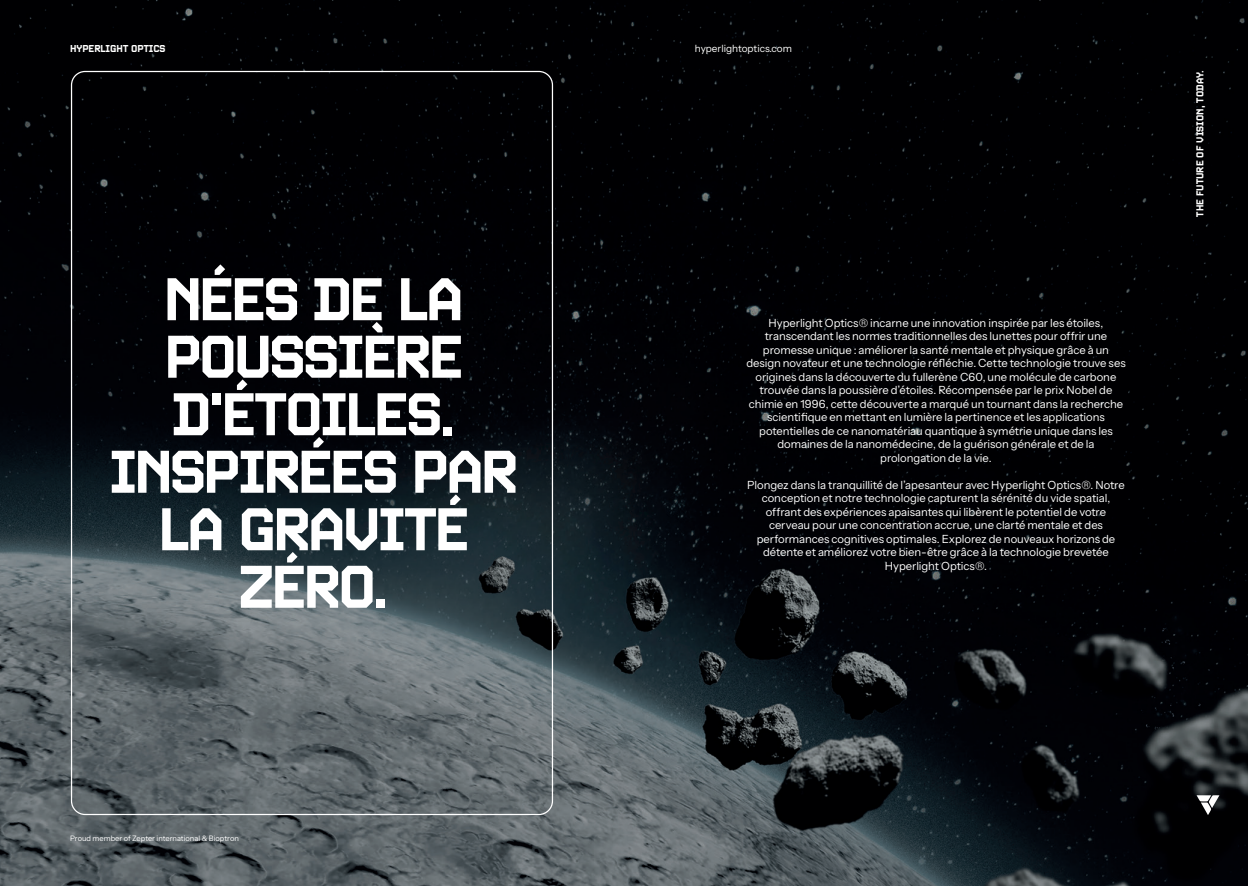
<style>
.page{position:relative;width:1248px;height:886px;background:#fff}
.page>*{position:absolute;margin:0;border:0;box-sizing:border-box;transform-origin:0 0}
.t1{font:700 60px/57.5px "Video";letter-spacing:-.045em;color:#fff;text-align:justify}
.t2{font:11.25px "Instrument Sans";letter-spacing:-.005em;color:#fff}
.t3{font:700 10px "Video";color:#fff}
.t4{font:10px "Instrument Sans";color:#fff}
.t5{font:7.5px "Instrument Sans";color:#fff}
</style>
<div class="page">
<img style="left:0;top:0;width:1247px;height:886px">
<svg style="left:1196px;top:795px;width:23px;height:20px"></svg>
<p class="t3" style="left:70px;top:42px;width:97px">HYPERLIGHT OPTICS</p>
<p class="t1" style="left:164px;top:271px;width:302px">NÉES DE LA POUSSIÈRE D’ÉTOILES.</p>
<p class="t1" style="left:109px;top:443px;width:410px;text-align:center">INSPIRÉES PAR<br>LA GRAVITÉ<br>ZÉRO.</p>
<p class="t5" style="left:70px;top:833px;width:170px">Proud member of Zepter international &amp; Bioptron</p>
<p class="t4" style="left:694px;top:42px;width:99px">hyperlightoptics.com</p>
<p class="t2" style="left:768px;top:316px;width:336px">Hyperlight Optics® incarne une innovation inspirée par les étoiles,</p>
<p class="t2" style="left:764px;top:329px;width:344px">transcendant les normes traditionnelles des lunettes pour offrir une</p>
<p class="t2" style="left:762px;top:343px;width:347px">promesse unique : améliorer la santé mentale et physique grâce à un</p>
<p class="t2" style="left:746px;top:356px;width:381px">design novateur et une technologie réfléchie. Cette technologie trouve ses</p>
<p class="t2" style="left:755px;top:370px;width:362px">origines dans la découverte du fullerène C60, une molécule de carbone</p>
<p class="t2" style="left:759px;top:383px;width:354px">trouvée dans la poussière d’étoiles. Récompensée par le prix Nobel de</p>
<p class="t2" style="left:748px;top:397px;width:376px">chimie en 1996, cette découverte a marqué un tournant dans la recherche</p>
<p class="t2" style="left:767px;top:410px;width:339px">scientifique en mettant en lumière la pertinence et les applications</p>
<p class="t2" style="left:759px;top:424px;width:355px">potentielles de ce nanomatériau quantique à symétrie unique dans les</p>
<p class="t2" style="left:777px;top:437px;width:318px">domaines de la nanomédecine, de la guérison générale et de la</p>
<p class="t2" style="left:880px;top:451px;width:113px">prolongation de la vie.</p>
<p class="t2" style="left:747px;top:478px;width:379px">Plongez dans la tranquillité de l’apesanteur avec Hyperlight Optics®. Notre</p>
<p class="t2" style="left:761px;top:491px;width:350px">conception et notre technologie capturent la sérénité du vide spatial,</p>
<p class="t2" style="left:765px;top:505px;width:341px">offrant des expériences apaisantes qui libèrent le potentiel de votre</p>
<p class="t2" style="left:769px;top:518px;width:335px">cerveau pour une concentration accrue, une clarté mentale et des</p>
<p class="t2" style="left:756px;top:532px;width:360px">performances cognitives optimales. Explorez de nouveaux horizons de</p>
<p class="t2" style="left:763px;top:545px;width:347px">détente et améliorez votre bien-être grâce à la technologie brevetée</p>
<p class="t2" style="left:884px;top:559px;width:103px">Hyperlight Optics®.</p>
<p class="t3" style="left:1193px;top:216px;width:147px;rotate:-90deg">THE FUTURE OF VISION, TODAY.</p>
</div>
